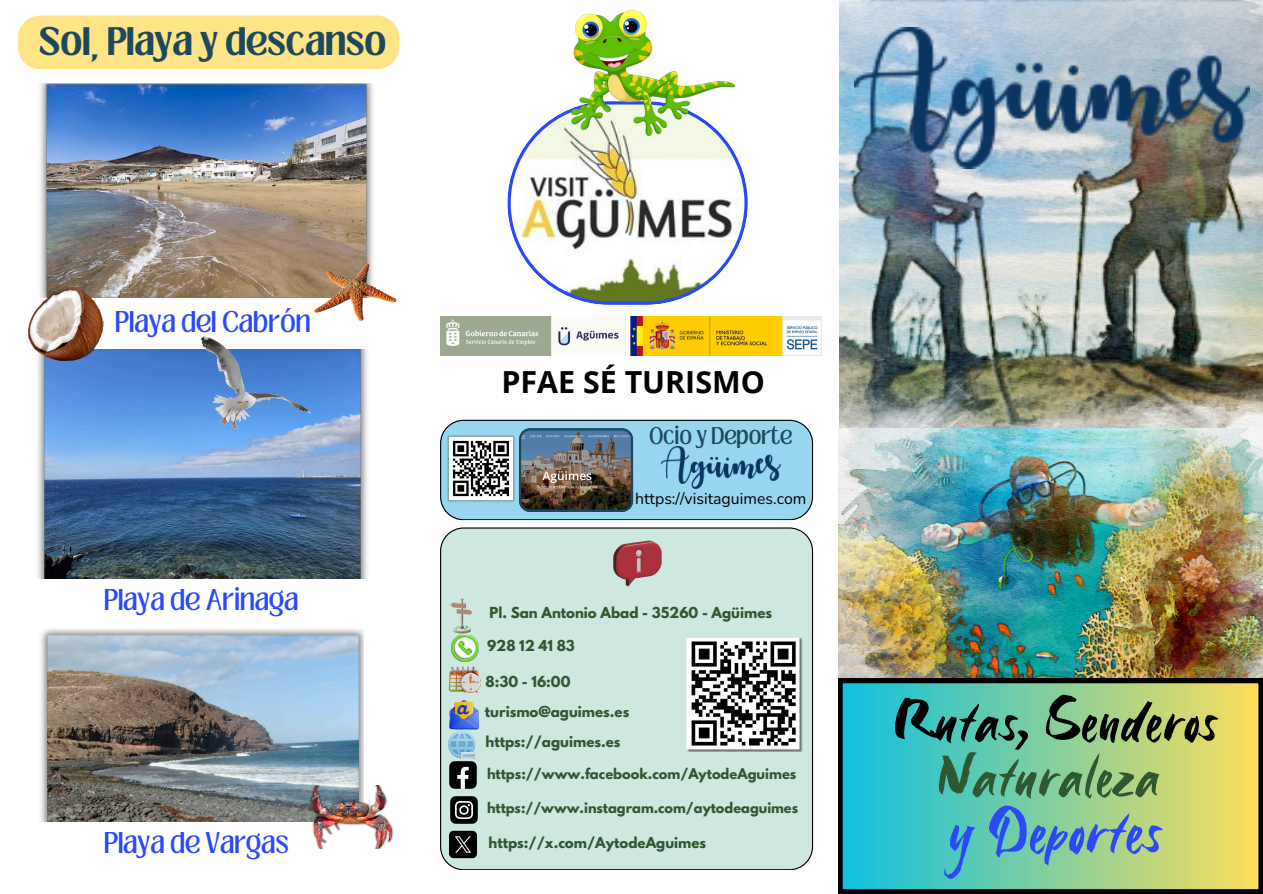
<style>
.page{position:relative;width:1263px;height:894px;background:#fff}
.page>*{position:absolute;margin:0;border:0;box-sizing:border-box;transform-origin:0 0}
.t1{font:68.25px "Six Hands Brush";color:#2c49f7}
.t2{font:65.25px/55.2px "Six Hands Brush";color:#000;text-align:center}
.t3{font:700 30.45px "Loubag";color:#1c495d}
.t4{font:700 30.45px "Open Sans";color:#000}
.t5{font:22.95px "Loubag";color:#2c49f7}
.t6{font:18.45px "Loubag";color:#1c495d}
.t7{font:15.9px "Nunito";color:#000}
.t8{font:700 13.35px "League Spartan";color:#2f5832}
.t9{font:700 13.05px "League Spartan";color:#2f5832}
.t10{font:700 12.9px "League Spartan";color:#2f5832}
.s1{color:#2f5832}
</style>
<div class="page">
<img style="left:839px;top:0;width:424px;height:428px">
<img style="left:855px;top:28px;width:395px;height:140px">
<svg style="left:440px;top:419px;width:373px;height:101px;background:#81a7b8"></svg>
<div style="left:440px;top:527px;width:373px;height:342px;background:#cee7df"></div>
<img style="left:440px;top:753px;width:45px;height:43px">
<img style="left:441px;top:787px;width:45px;height:43px">
<img style="left:443px;top:824px;width:40px;height:39px">
<img style="left:440px;top:594px;width:43px;height:40px">
<img style="left:451px;top:635px;width:27px;height:26px">
<img style="left:446px;top:661px;width:36px;height:30px">
<img style="left:440px;top:724px;width:43px;height:41px">
<img style="left:441px;top:691px;width:46px;height:45px">
<img style="left:610px;top:536px;width:56px;height:55px">
<img style="left:686px;top:637px;width:117px;height:114px">
<img style="left:662px;top:446px;width:118px;height:42px">
<img style="left:838px;top:428px;width:425px;height:250px">
<svg style="left:838px;top:678px;width:425px;height:215px;background:#7bc192"></svg>
<img style="left:40px;top:84px;width:333px;height:213px">
<img style="left:38px;top:349px;width:329px;height:229px">
<img style="left:28px;top:286px;width:76px;height:74px">
<img style="left:202px;top:336px;width:109px;height:92px">
<div style="left:18px;top:16px;width:381px;height:53px;background:#ffe485;border-radius:23px"></div>
<img style="left:41px;top:629px;width:323px;height:192px">
<img style="left:308px;top:785px;width:86px;height:63px">
<img style="left:275px;top:262px;width:122px;height:75px">
<img style="left:446px;top:434px;width:69px;height:68px">
<svg style="left:507px;top:109px;width:241px;height:196px"></svg>
<img style="left:571px;top:11px;width:163px;height:124px">
<img style="left:440px;top:316px;width:381px;height:40px">
<p class="t3" style="left:39px;top:17px;width:349px">Sol, Playa y descanso</p>
<p class="t5" style="left:115px;top:303px;width:198px">Playa del Cabrón</p>
<p class="t5" style="left:103px;top:580px;width:196px">Playa de Arinaga</p>
<p class="t5" style="left:103px;top:824px;width:187px">Playa de Vargas</p>
<p class="t4" style="left:501px;top:360px;width:265px">PFAE SÉ TURISMO</p>
<p class="t6" style="left:649px;top:421px;width:145px">Ocio y Deporte</p>
<p class="t7" style="left:635px;top:488px;width:173px">https://visitaguimes.com</p>
<p class="t8" style="left:489px;top:605px;width:284px">Pl. San Antonio Abad - 35260 - Agüimes</p>
<h6 class="t8" style="left:487px;top:639px;width:89px">928 12 41 83</h6>
<p class="t8" style="left:486px;top:675px;width:86px">8:30 - 16:00</p>
<p class="t8" style="left:485px;top:705px;width:146px">turismo@aguimes.es</p>
<p class="t8" style="left:486px;top:735px;width:136px">https://aguimes.es</p>
<p class="t9" style="left:487px;top:766px;width:311px">https://www.facebook.com/AytodeAguimes</p>
<p class="t10" style="left:487px;top:801px;width:313px">https://www.instagram.com/aytodeaguimes</p>
<p class="t8" style="left:489px;top:835px;width:219px">https://x.com/AytodeAguimes</p>
<p class="t2" style="left:892px;top:693px;width:326px">Rutas, Senderos<br><span class="s1">Naturaleza</span></p>
<p class="t1" style="left:948px;top:784px;width:215px">y Deportes</p>
</div>
